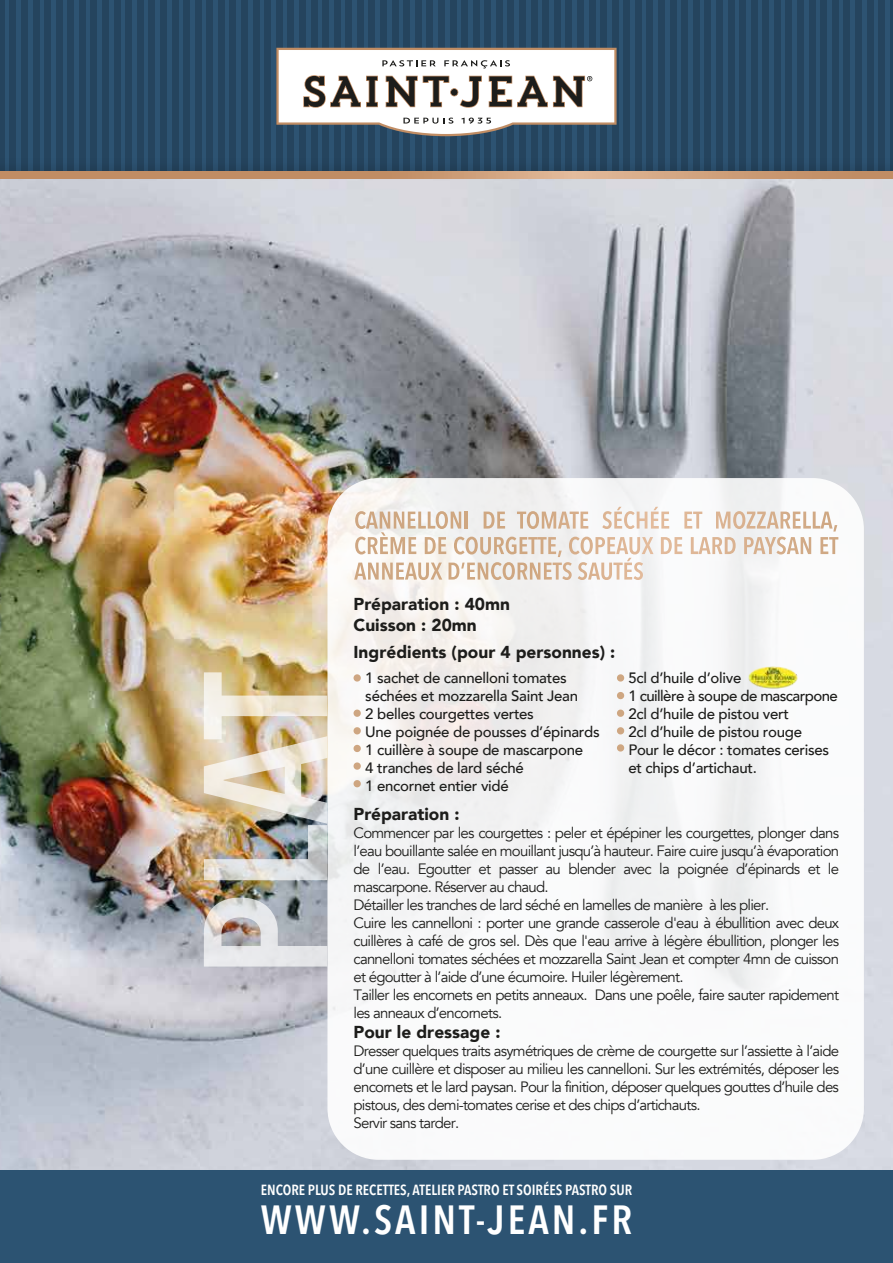
<style>
.page{position:relative;width:893px;height:1263px;background:#fff}
.page>*{position:absolute;margin:0;border:0;box-sizing:border-box;transform-origin:0 0}
.t1{font:600 condensed 40.35px "Avenir Next LT Pro";letter-spacing:.075em;color:#fff}
.t2{font:900 17.25px/20.7px "Avenir";color:#1d1d1b}
.t3{font:15px/18px "Avenir";letter-spacing:-.05em;color:#1d1d1b}
.t4{font:500 15px/18px "Avenir";letter-spacing:-.02em;color:#1d1d1b}
.t5{font:600 condensed 14.55px "Avenir Next LT Pro";color:#fff}
</style>
<div class="page">
<img style="left:0;top:178px;width:893px;height:992px">
<div style="left:327px;top:478px;width:537px;height:682px;background:#fff;border-radius:51px"></div>
<svg style="left:354px;top:674px;width:7px;height:7px"></svg>
<svg style="left:354px;top:709px;width:7px;height:8px"></svg>
<svg style="left:354px;top:727px;width:7px;height:7px"></svg>
<svg style="left:354px;top:745px;width:7px;height:7px"></svg>
<svg style="left:354px;top:762px;width:7px;height:8px"></svg>
<svg style="left:354px;top:780px;width:7px;height:7px"></svg>
<svg style="left:617px;top:674px;width:7px;height:7px"></svg>
<svg style="left:617px;top:692px;width:7px;height:7px"></svg>
<svg style="left:617px;top:709px;width:7px;height:8px"></svg>
<svg style="left:617px;top:727px;width:7px;height:7px"></svg>
<svg style="left:617px;top:744px;width:7px;height:7px"></svg>
<svg style="left:204px;top:897px;width:123px;height:69px;background:#c2c2c4"></svg>
<img style="left:204px;top:672px;width:123px;height:208px">
<svg style="left:4px;top:0;width:886px;height:152px;background:#2c516f"></svg>
<div style="left:241px;top:0;width:7px;height:178px;background:#25445e"></div>
<div style="left:253px;top:0;width:6px;height:178px;background:#25445e"></div>
<div style="left:265px;top:0;width:6px;height:178px;background:#25445e"></div>
<div style="left:276px;top:0;width:6px;height:178px;background:#25445e"></div>
<div style="left:288px;top:0;width:6px;height:178px;background:#25445e"></div>
<div style="left:299px;top:0;width:6px;height:178px;background:#25445e"></div>
<div style="left:311px;top:0;width:6px;height:178px;background:#25445e"></div>
<div style="left:323px;top:0;width:6px;height:178px;background:#25445e"></div>
<div style="left:334px;top:0;width:6px;height:178px;background:#25445e"></div>
<div style="left:346px;top:0;width:6px;height:178px;background:#25445e"></div>
<div style="left:357px;top:0;width:6px;height:178px;background:#25445e"></div>
<div style="left:369px;top:0;width:6px;height:178px;background:#25445e"></div>
<div style="left:380px;top:0;width:7px;height:178px;background:#25445e"></div>
<div style="left:392px;top:0;width:6px;height:178px;background:#25445e"></div>
<div style="left:404px;top:0;width:6px;height:178px;background:#25445e"></div>
<div style="left:415px;top:0;width:6px;height:178px;background:#25445e"></div>
<div style="left:427px;top:0;width:6px;height:178px;background:#25445e"></div>
<div style="left:438px;top:0;width:6px;height:178px;background:#25445e"></div>
<div style="left:450px;top:0;width:6px;height:178px;background:#25445e"></div>
<div style="left:462px;top:0;width:6px;height:178px;background:#25445e"></div>
<div style="left:473px;top:0;width:6px;height:178px;background:#25445e"></div>
<div style="left:485px;top:0;width:6px;height:178px;background:#25445e"></div>
<div style="left:496px;top:0;width:6px;height:178px;background:#25445e"></div>
<div style="left:508px;top:0;width:6px;height:178px;background:#25445e"></div>
<div style="left:519px;top:0;width:7px;height:178px;background:#25445e"></div>
<div style="left:531px;top:0;width:6px;height:178px;background:#25445e"></div>
<div style="left:543px;top:0;width:6px;height:178px;background:#25445e"></div>
<div style="left:554px;top:0;width:6px;height:178px;background:#25445e"></div>
<div style="left:566px;top:0;width:6px;height:178px;background:#25445e"></div>
<div style="left:577px;top:0;width:6px;height:178px;background:#25445e"></div>
<div style="left:589px;top:0;width:6px;height:178px;background:#25445e"></div>
<div style="left:601px;top:0;width:6px;height:178px;background:#25445e"></div>
<div style="left:612px;top:0;width:6px;height:178px;background:#25445e"></div>
<div style="left:624px;top:0;width:6px;height:178px;background:#25445e"></div>
<div style="left:635px;top:0;width:6px;height:178px;background:#25445e"></div>
<div style="left:647px;top:0;width:6px;height:178px;background:#25445e"></div>
<div style="left:658px;top:0;width:7px;height:178px;background:#25445e"></div>
<div style="left:670px;top:0;width:6px;height:178px;background:#25445e"></div>
<div style="left:682px;top:0;width:6px;height:178px;background:#25445e"></div>
<div style="left:693px;top:0;width:6px;height:178px;background:#25445e"></div>
<div style="left:705px;top:0;width:6px;height:178px;background:#25445e"></div>
<div style="left:716px;top:0;width:6px;height:178px;background:#25445e"></div>
<div style="left:728px;top:0;width:6px;height:178px;background:#25445e"></div>
<div style="left:739px;top:0;width:7px;height:178px;background:#25445e"></div>
<div style="left:751px;top:0;width:6px;height:178px;background:#25445e"></div>
<div style="left:763px;top:0;width:6px;height:178px;background:#25445e"></div>
<div style="left:774px;top:0;width:6px;height:178px;background:#25445e"></div>
<div style="left:786px;top:0;width:6px;height:178px;background:#25445e"></div>
<div style="left:797px;top:0;width:7px;height:178px;background:#25445e"></div>
<div style="left:809px;top:0;width:6px;height:178px;background:#25445e"></div>
<div style="left:821px;top:0;width:6px;height:178px;background:#25445e"></div>
<div style="left:832px;top:0;width:6px;height:178px;background:#25445e"></div>
<div style="left:844px;top:0;width:6px;height:178px;background:#25445e"></div>
<div style="left:855px;top:0;width:6px;height:178px;background:#25445e"></div>
<div style="left:867px;top:0;width:6px;height:178px;background:#25445e"></div>
<div style="left:878px;top:0;width:7px;height:178px;background:#25445e"></div>
<hr style="left:890px;top:0;width:3px;height:178px;background:#1d1d1b">
<hr style="left:0;top:0;width:4px;height:178px;background:#25445e">
<div style="left:10px;top:0;width:6px;height:178px;background:#25445e"></div>
<div style="left:21px;top:0;width:7px;height:178px;background:#25445e"></div>
<div style="left:33px;top:0;width:6px;height:178px;background:#25445e"></div>
<div style="left:45px;top:0;width:6px;height:178px;background:#25445e"></div>
<div style="left:56px;top:0;width:6px;height:178px;background:#25445e"></div>
<div style="left:68px;top:0;width:6px;height:178px;background:#25445e"></div>
<div style="left:79px;top:0;width:6px;height:178px;background:#25445e"></div>
<div style="left:91px;top:0;width:6px;height:178px;background:#25445e"></div>
<div style="left:102px;top:0;width:7px;height:178px;background:#25445e"></div>
<div style="left:114px;top:0;width:6px;height:178px;background:#25445e"></div>
<div style="left:126px;top:0;width:6px;height:178px;background:#25445e"></div>
<div style="left:137px;top:0;width:6px;height:178px;background:#25445e"></div>
<div style="left:149px;top:0;width:6px;height:178px;background:#25445e"></div>
<div style="left:160px;top:0;width:7px;height:178px;background:#25445e"></div>
<div style="left:172px;top:0;width:6px;height:178px;background:#25445e"></div>
<div style="left:184px;top:0;width:6px;height:178px;background:#25445e"></div>
<div style="left:195px;top:0;width:6px;height:178px;background:#25445e"></div>
<div style="left:207px;top:0;width:6px;height:178px;background:#25445e"></div>
<div style="left:218px;top:0;width:6px;height:178px;background:#25445e"></div>
<div style="left:230px;top:0;width:6px;height:178px;background:#25445e"></div>
<img style="left:4px;top:152px;width:889px;height:19px">
<svg style="left:0;top:171px;width:893px;height:7px;background:#c99771"></svg>
<svg style="left:276px;top:48px;width:341px;height:88px"></svg>
<div style="left:0;top:1170px;width:893px;height:93px;background:#2c5372"></div>
<svg style="left:354px;top:507px;width:484px;height:73px"></svg>
<img style="left:746px;top:666px;width:52px;height:23px">
<p class="t2" style="left:354px;top:593px;width:158px">Préparation : 40mn<br>Cuisson : 20mn</p>
<p class="t2" style="left:354px;top:641px;width:263px">Ingrédients (pour 4 personnes) :</p>
<p class="t4" style="left:365px;top:668px;width:236px">1 sachet de cannelloni tomates séchées et mozzarella Saint Jean<br>2 belles courgettes vertes<br>Une poignée de pousses d’épinards<br>1 cuillère à soupe de mascarpone<br>4 tranches de lard séché<br>1 encornet entier vidé</p>
<p class="t4" style="left:628px;top:668px;width:211px">5cl d’huile d’olive<br>1 cuillère à soupe de mascarpone<br>2cl d’huile de pistou vert<br>2cl d’huile de pistou rouge<br>Pour le décor : tomates cerises et chips d’artichaut.</p>
<p class="t2" style="left:354px;top:803px;width:108px">Préparation :</p>
<p class="t3" style="left:354px;top:824px;width:487px">Commencer par les courgettes : peler et épépiner les courgettes, plonger dans l’eau bouillante salée en mouillant jusqu’à hauteur. Faire cuire jusqu’à évaporation de l’eau. Egoutter et passer au blender avec la poignée d’épinards et le mascarpone. Réserver au chaud.<br>Détailler les tranches de lard séché en lamelles de manière à les plier.<br>Cuire les cannelloni : porter une grande casserole d'eau à ébullition avec deux cuillères à café de gros sel. Dès que l'eau arrive à légère ébullition, plonger les cannelloni tomates séchées et mozzarella Saint Jean et compter 4mn de cuisson et égoutter à l’aide d’une écumoire. Huiler légèrement.<br>Tailler les encornets en petits anneaux. Dans une poêle, faire sauter rapidement les anneaux d’encornets.</p>
<p class="t2" style="left:354px;top:1021px;width:148px">Pour le dressage :</p>
<p class="t3" style="left:354px;top:1042px;width:487px">Dresser quelques traits asymétriques de crème de courgette sur l’assiette à l’aide d’une cuillère et disposer au milieu les cannelloni. Sur les extrémités, déposer les encornets et le lard paysan. Pour la finition, déposer quelques gouttes d’huile des pistous, des demi-tomates cerise et des chips d’artichauts.<br>Servir sans tarder.</p>
<p class="t5" style="left:261px;top:1181px;width:373px">ENCORE PLUS DE RECETTES, ATELIER PASTRO ET SOIRÉES PASTRO SUR</p>
<h1 class="t1" style="left:261px;top:1195px;width:373px">WWW.SAINT-JEAN.FR</h1>
</div>
